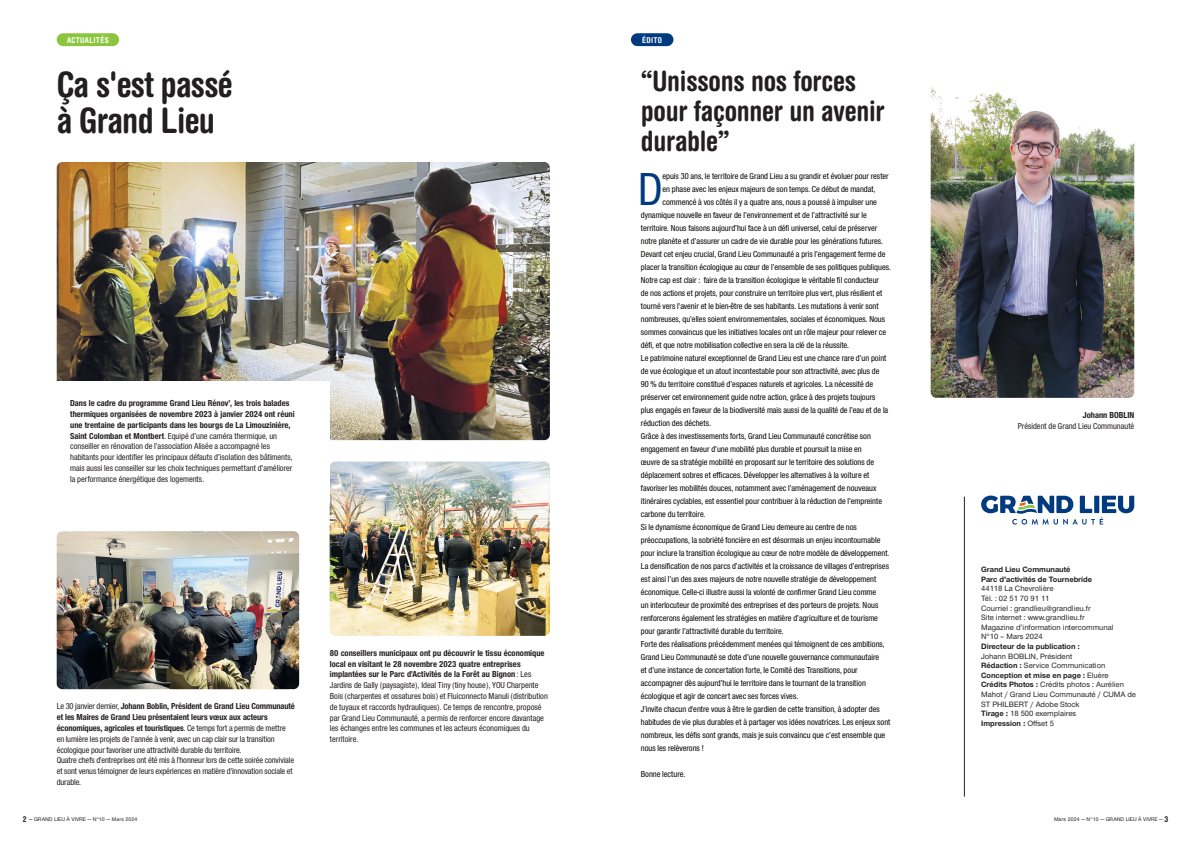
<style>
.page{position:relative;width:1191px;height:842px;background:#fff}
.page>*{position:absolute;margin:0;border:0;box-sizing:border-box;transform-origin:0 0}
.t1{font:500 48px "Nimbus San Nov Con";color:#013b7f}
.t2{font:700 condensed 35px "Helvetica Rounded LT Std";letter-spacing:-.02em;color:#231f20}
.t3{font:700 condensed 28px/30px "Helvetica Rounded LT Std";letter-spacing:-.01em;color:#231f20}
.t4{font:500 9px/13px "Nimbus San Nov Con";color:#040503}
.t5{font:500 9px/10.8px "Nimbus San Nov Con";color:#231f20}
.t6{font:500 8px/9.6px "Nimbus San Nov";color:#231f20}
.t7{font:700 8px "Nimbus San Nov";color:#231f20}
.t8{font:700 condensed 8px "Helvetica Rounded LT Std";letter-spacing:.04em;color:#fff}
.t9{font:500 5.5px "Nimbus San Nov";color:#231f20}
.s1{font-weight:700}
.s2{font-weight:500}
.s3{font-family:"Helvetica Rounded LT Std";font-weight:700;font-stretch:condensed;font-size:8px}
</style>
<div class="page">
<img style="left:57px;top:162px;width:493px;height:278px">
<img style="left:930px;top:87px;width:204px;height:311px">
<svg style="left:981px;top:496px;width:153px;height:29px"></svg>
<hr style="left:964px;top:497px;width:1px;height:300px;background:#231f20">
<div style="left:57px;top:33px;width:62px;height:13px;background:#8bc63e;border-radius:6px"></div>
<div style="left:631px;top:33px;width:42px;height:13px;background:#013b7f;border-radius:6px"></div>
<img style="left:57px;top:531px;width:242px;height:158px">
<img style="left:330px;top:461px;width:220px;height:175px">
<div style="left:56px;top:381px;width:274px;height:123px;background:#fff"></div>
<p class="t8" style="left:67px;top:35px;width:43px">ACTUALITÉS</p>
<p class="t8" style="left:642px;top:35px;width:21px">ÉDITO</p>
<p class="t2" style="left:57px;top:63px;width:178px">Ça s'est passé</p>
<p class="t2" style="left:57px;top:99px;width:160px">à Grand Lieu</p>
<p class="t5" style="left:70px;top:398px;width:226px"><span class="s1">Dans le cadre du programme Grand Lieu Rénov’, les trois balades thermiques organisées de novembre 2023 à janvier 2024 ont réuni une trentaine de participants dans les bourgs de La Limouzinière, Saint Colomban et Montbert</span>. Equipé d’une caméra thermique, un conseiller en rénovation de l’association Alisée a accompagné les habitants pour identifier les principaux défauts d’isolation des bâtiments, mais aussi les conseiller sur les choix techniques permettant d’améliorer la performance énergétique des logements.</p>
<p class="t5" style="left:57px;top:701px;width:240px">Le 30 janvier dernier, <span class="s1">Johann Boblin, Président de Grand Lieu Communauté et les Maires de Grand Lieu présentaient leurs vœux aux acteurs économiques, agricoles et touristiques</span>. Ce temps fort a permis de mettre en lumière les projets de l’année à venir, avec un cap clair sur la transition écologique pour favoriser une attractivité durable du territoire.</p>
<p class="t5" style="left:57px;top:755px;width:239px">Quatre chefs d'entreprises ont été mis à l'honneur lors de cette soirée conviviale et sont venus témoigner de leurs expériences en matière d'innovation sociale et durable.</p>
<p class="t5" style="left:330px;top:647px;width:220px"><span class="s1">80 conseillers municipaux ont pu découvrir le tissu économique local en visitant le 28 novembre 2023 quatre entreprises implantées sur le Parc d'Activités de la Forêt au Bignon</span> : Les Jardins de Gally (paysagiste), Ideal Tiny (tiny house), YOU Charpente Bois (charpentes et ossatures bois) et Fluiconnecto Manuli (distribution de tuyaux et raccords hydrauliques). Ce temps de rencontre, proposé par Grand Lieu Communauté, a permis de renforcer encore davantage les échanges entre les communes et les acteurs économiques du territoire.</p>
<p class="t3" style="left:641px;top:66px;width:245px">“Unissons nos forces pour façonner un avenir durable”</p>
<p class="t1" style="left:638px;top:162px;width:26px">D</p>
<p class="t4" style="left:662px;top:170px;width:228px">epuis 30 ans, le territoire de Grand Lieu a su grandir et évoluer pour rester</p>
<p class="t4" style="left:662px;top:183px;width:214px">en phase avec les enjeux majeurs de son temps. Ce début de mandat,</p>
<p class="t4" style="left:662px;top:196px;width:216px">commencé à vos côtés il y a quatre ans, nous a poussé à impulser une</p>
<p class="t4" style="left:641px;top:209px;width:227px">dynamique nouvelle en faveur de l’environnement et de l’attractivité sur le</p>
<p class="t4" style="left:641px;top:222px;width:238px">territoire. Nous faisons aujourd’hui face à un défi universel, celui de préserver</p>
<p class="t4" style="left:641px;top:235px;width:244px">notre planète et d’assurer un cadre de vie durable pour les générations futures.</p>
<p class="t4" style="left:641px;top:248px;width:246px">Devant cet enjeu crucial, Grand Lieu Communauté a pris l’engagement ferme de</p>
<p class="t4" style="left:641px;top:261px;width:251px">placer la transition écologique au cœur de l’ensemble de ses politiques publiques.</p>
<p class="t4" style="left:641px;top:274px;width:247px">Notre cap est clair : faire de la transition écologique le véritable fil conducteur de nos actions et projets, pour construire un territoire plus vert, plus résilient et tourné vers l'avenir et le bien-être de ses habitants. Les mutations à venir sont nombreuses, qu’elles soient environnementales, sociales et économiques. Nous sommes convaincus que les initiatives locales ont un rôle majeur pour relever ce défi, et que notre mobilisation collective en sera la clé de la réussite.</p>
<p class="t4" style="left:641px;top:352px;width:249px">Le patrimoine naturel exceptionnel de Grand Lieu est une chance rare d’un point de vue écologique et un atout incontestable pour son attractivité, avec plus de 90 % du territoire constitué d’espaces naturels et agricoles. La nécessité de préserver cet environnement guide notre action, grâce à des projets toujours plus engagés en faveur de la biodiversité mais aussi de la qualité de l’eau et de la réduction des déchets.</p>
<p class="t4" style="left:641px;top:430px;width:243px">Grâce à des investissements forts, Grand Lieu Communauté concrétise son engagement en faveur d’une mobilité plus durable et poursuit la mise en œuvre de sa stratégie mobilité en proposant sur le territoire des solutions de déplacement sobres et efficaces. Développer les alternatives à la voiture et favoriser les mobilités douces, notamment avec l’aménagement de nouveaux itinéraires cyclables, est essentiel pour contribuer à la réduction de l’empreinte carbone du territoire.</p>
<p class="t4" style="left:641px;top:521px;width:250px">Si le dynamisme économique de Grand Lieu demeure au centre de nos préoccupations, la sobriété foncière en est désormais un enjeu incontournable pour inclure la transition écologique au cœur de notre modèle de développement.<br>La densification de nos parcs d’activités et la croissance de villages d’entreprises est ainsi l’un des axes majeurs de notre nouvelle stratégie de développement économique. Celle-ci illustre aussi la volonté de confirmer Grand Lieu comme<br>un interlocuteur de proximité des entreprises et des porteurs de projets. Nous renforcerons également les stratégies en matière d’agriculture et de tourisme pour garantir l’attractivité durable du territoire.</p>
<p class="t4" style="left:641px;top:638px;width:245px">Forte des réalisations précédemment menées qui témoignent de ces ambitions, Grand Lieu Communauté se dote d’une nouvelle gouvernance communautaire et d’une instance de concertation forte, le Comité des Transitions, pour accompagner dès aujourd’hui le territoire dans le tournant de la transition écologique et agir de concert avec ses forces vives.</p>
<p class="t4" style="left:641px;top:703px;width:251px">J'invite chacun d'entre vous à être le gardien de cette transition, à adopter des habitudes de vie plus durables et à partager vos idées novatrices. Les enjeux sont nombreux, les défis sont grands, mais je suis convaincu que c’est ensemble que nous les relèverons !</p>
<p class="t4" style="left:641px;top:768px;width:46px">Bonne lecture.</p>
<p class="t5" style="left:1017px;top:410px;width:118px;text-align:right"><span class="s1">Johann BOBLIN<br></span>Président de Grand Lieu Communauté</p>
<p class="t7" style="left:981px;top:565px;width:91px">Grand Lieu Communauté</p>
<p class="t7" style="left:981px;top:574px;width:113px">Parc d’activités de Tournebride</p>
<p class="t6" style="left:981px;top:584px;width:74px">44118 La Chevrolière</p>
<p class="t6" style="left:981px;top:593px;width:70px">Tél. : 02 51 70 91 11</p>
<p class="t6" style="left:981px;top:603px;width:111px">Courriel : grandlieu@grandlieu.fr</p>
<p class="t6" style="left:981px;top:613px;width:105px">Site internet : www.grandlieu.fr</p>
<p class="t6" style="left:981px;top:622px;width:134px">Magazine d’information intercommunal</p>
<p class="t6" style="left:981px;top:632px;width:63px">N°10 – Mars 2024</p>
<p class="t7" style="left:981px;top:642px;width:100px">Directeur de la publication :</p>
<p class="t6" style="left:981px;top:651px;width:93px">Johann BOBLIN, Président</p>
<p class="t6" style="left:981px;top:661px;width:126px"><span class="s1">Rédaction :</span> Service Communication</p>
<p class="t7" style="left:981px;top:670px;width:129px">Conception et mise en page : <span class="s2">Eluère</span></p>
<p class="t6" style="left:981px;top:680px;width:156px"><span class="s1">Crédits Photos :</span> Crédits photos : Aurélien<br>Mahot / Grand Lieu Communauté / CUMA de<br>ST PHILBERT / Adobe Stock</p>
<p class="t6" style="left:981px;top:709px;width:97px"><span class="s1">Tirage :</span> 18 500 exemplaires</p>
<p class="t7" style="left:981px;top:718px;width:74px">Impression : <span class="s2">Offset 5</span></p>
<p class="t9" style="left:23px;top:816px;width:116px"><span class="s3">2</span> — GRAND LIEU À VIVRE — N°10 — Mars 2024</p>
<p class="t9" style="left:1054px;top:816px;width:116px">Mars 2024 — N°10 — GRAND LIEU À VIVRE — <span class="s3">3</span></p>
</div>
